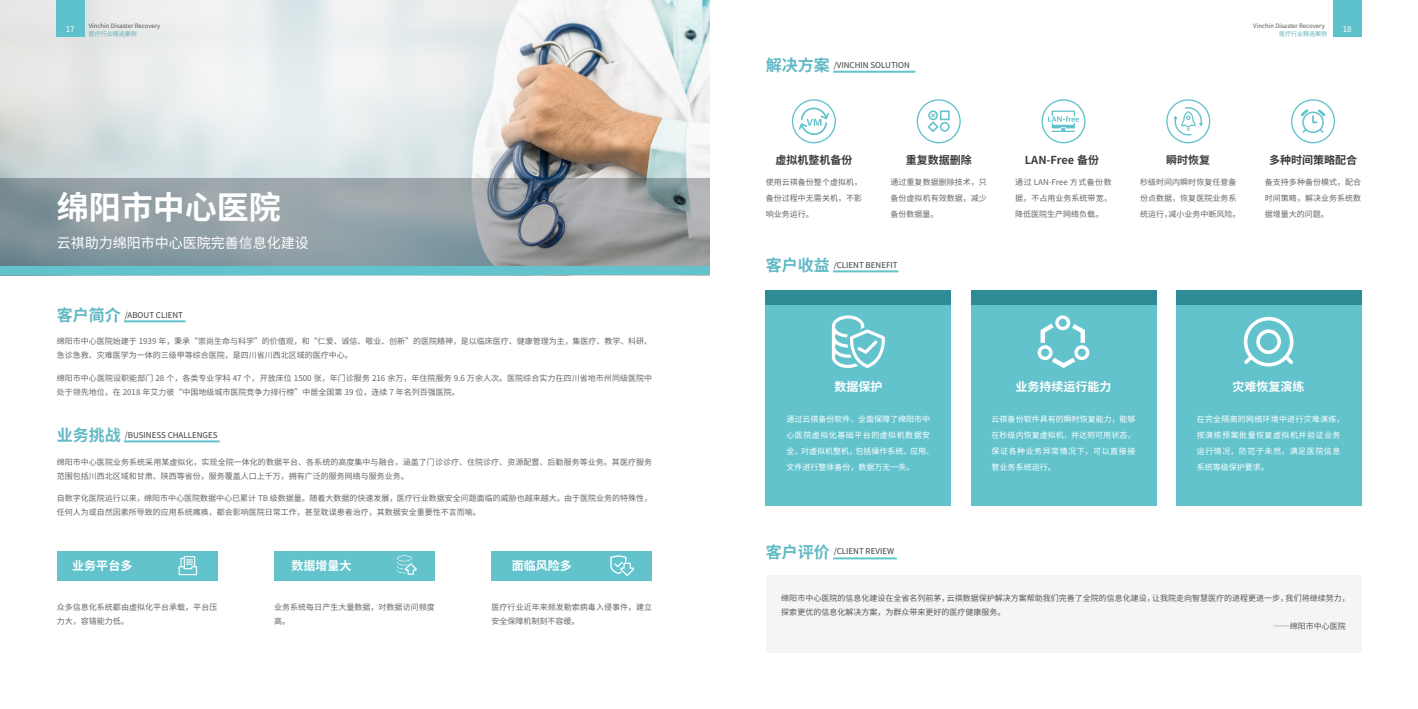
<style>
.page{position:relative;width:1418px;height:709px;background:#fff}
.page>*{position:absolute;margin:0;border:0;box-sizing:border-box;transform-origin:0 0}
.t1{font:700 32px "Source Han Sans CN";color:#fff}
.t2{font:14px "Source Han Sans CN";color:#fff}
.t3{font:700 12px "Source Han Sans CN";color:#fff}
.t4{font:700 11px "Source Han Sans CN";color:#3a3c3d}
.t5{font:8px/16px "Source Han Sans CN";color:#676666}
.t6{font:8px "Source Han Sans CN";color:#585757}
.t7{font:8px "Source Han Sans CN";color:#3a3c3d}
.t8{font:8px/16px "Source Han Sans CN";color:#fff}
.t9{font:8px/16px "Source Han Sans CN";letter-spacing:.03em;color:#fff;text-align:justify}
.t10{font:8px/16px "Source Han Sans CN";letter-spacing:.06em;color:#fff}
.t11{font:6px "Source Han Sans CN";color:#595757}
.t12{font:6px "Source Han Sans CN";color:#60b1ba}
.s1{font-weight:700;font-size:16px;color:#60b9c4}
</style>
<div class="page">
<div style="left:1332px;top:0;width:29px;height:37px;background:#5ec2cc"></div>
<img style="left:0;top:0;width:709px;height:178px">
<svg style="left:0;top:178px;width:709px;height:89px;background:#909ca2"></svg>
<div style="left:0;top:267px;width:709px;height:8px;background:#62c3cd"></div>
<div style="left:57px;top:550px;width:160px;height:30px;background:#62c3cd"></div>
<div style="left:274px;top:550px;width:161px;height:30px;background:#62c3cd"></div>
<div style="left:491px;top:550px;width:161px;height:30px;background:#62c3cd"></div>
<div style="left:765px;top:575px;width:596px;height:77px;background:#f5f5f5"></div>
<svg style="left:178px;top:556px;width:19px;height:19px"></svg>
<svg style="left:610px;top:555px;width:24px;height:21px"></svg>
<svg style="left:396px;top:554px;width:21px;height:21px"></svg>
<div style="left:765px;top:290px;width:186px;height:215px;background:#62c3cd"></div>
<div style="left:765px;top:290px;width:186px;height:14px;background:#2e8c96"></div>
<div style="left:970px;top:290px;width:186px;height:215px;background:#62c3cd"></div>
<div style="left:970px;top:290px;width:186px;height:14px;background:#2e8c96"></div>
<div style="left:1175px;top:290px;width:186px;height:215px;background:#62c3cd"></div>
<div style="left:1175px;top:290px;width:186px;height:14px;background:#2e8c96"></div>
<svg style="left:831px;top:315px;width:54px;height:53px"></svg>
<hr style="left:124px;top:440px;width:96px;height:2px;background:#62c3cd">
<div style="left:56px;top:0;width:28px;height:37px;background:#5ec2cc"></div>
<svg style="left:792px;top:99px;width:44px;height:44px"></svg>
<svg style="left:916px;top:99px;width:44px;height:44px"></svg>
<svg style="left:1041px;top:99px;width:44px;height:44px"></svg>
<svg style="left:1291px;top:99px;width:43px;height:44px"></svg>
<hr style="left:124px;top:320px;width:62px;height:2px;background:#62c3cd">
<hr style="left:833px;top:71px;width:82px;height:2px;background:#62c3cd">
<hr style="left:833px;top:270px;width:65px;height:2px;background:#62c3cd">
<hr style="left:833px;top:557px;width:63px;height:2px;background:#62c3cd">
<svg style="left:1166px;top:99px;width:44px;height:44px"></svg>
<svg style="left:1037px;top:315px;width:52px;height:53px"></svg>
<svg style="left:1243px;top:317px;width:50px;height:49px"></svg>
<p class="t9" style="left:66px;top:21px;width:10px">17</p>
<p class="t11" style="left:89px;top:23px;width:73px">Vinchin Disaster Recovery</p>
<p class="t12" style="left:89px;top:31px;width:49px">医疗行业精选案例</p>
<h1 class="t1" style="left:57px;top:189px;width:225px">绵阳市中心医院</h1>
<h2 class="t2" style="left:57px;top:235px;width:253px">云祺助力绵阳市中心医院完善信息化建设</h2>
<p class="t7" style="left:57px;top:310px;width:128px"><span class="s1">客户简介</span> /ABOUT CLIENT</p>
<p class="t5" style="left:57px;top:334px;width:597px;line-height:14px">绵阳市中心医院始建于 1939 年，秉承“崇尚生命与科学”的价值观，和“仁爱、诚信、敬业、创新”的医院精神，是以临床医疗、健康管理为主，集医疗、教学、科研、急诊急救、灾难医学为一体的三级甲等综合医院，是四川省川西北区域的医疗中心。</p>
<p class="t5" style="left:57px;top:371px;width:597px;line-height:14px">绵阳市中心医院设职能部门 28 个，各类专业学科 47 个，开放床位 1500 张，年门诊服务 216 余万，年住院服务 9.6 万余人次。医院综合实力在四川省地市州同级医院中处于领先地位，在 2018 年艾力彼“中国地级城市医院竞争力排行榜”中居全国第 39 位，连续 7 年名列百强医院。</p>
<p class="t7" style="left:57px;top:430px;width:162px"><span class="s1">业务挑战</span> /BUSINESS CHALLENGES</p>
<p class="t5" style="left:57px;top:455px;width:597px;line-height:14px">绵阳市中心医院业务系统采用某虚拟化，实现全院一体化的数据平台、各系统的高度集中与融合，涵盖了门诊诊疗、住院诊疗、资源配置、后勤服务等业务。其医疗服务范围包括川西北区域和甘肃、陕西等省份，服务覆盖人口上千万，拥有广泛的服务网络与服务业务。</p>
<p class="t5" style="left:57px;top:491px;width:597px;line-height:14px">自数字化医院运行以来，绵阳市中心医院数据中心已累计 TB 级数据量。随着大数据的快速发展，医疗行业数据安全问题面临的威胁也越来越大。由于医院业务的特殊性，任何人为或自然因素所导致的应用系统瘫痪，都会影响医院日常工作，甚至耽误患者治疗，其数据安全重要性不言而喻。</p>
<h3 class="t3" style="left:72px;top:559px;width:61px">业务平台多</h3>
<h3 class="t3" style="left:291px;top:559px;width:61px">数据增量大</h3>
<h3 class="t3" style="left:512px;top:559px;width:61px">面临风险多</h3>
<p class="t5" style="left:57px;top:600px;width:162px;line-height:14px">众多信息化系统都由虚拟化平台承载，平台压力大，容错能力低。</p>
<p class="t5" style="left:274px;top:600px;width:162px;line-height:14px">业务系统每日产生大量数据，对数据访问频度高。</p>
<p class="t5" style="left:491px;top:600px;width:162px;line-height:14px">医疗行业近年来频发勒索病毒入侵事件，建立安全保障机制刻不容缓。</p>
<p class="t7" style="left:765px;top:60px;width:146px"><span class="s1">解决方案</span> /VINCHIN SOLUTION</p>
<p class="t11" style="left:1253px;top:23px;width:73px">Vinchin Disaster Recovery</p>
<p class="t9" style="left:1342px;top:21px;width:10px">18</p>
<p class="t12" style="left:1279px;top:31px;width:49px">医疗行业精选案例</p>
<h3 class="t4" style="left:775px;top:154px;width:78px">虚拟机整机备份</h3>
<h3 class="t4" style="left:905px;top:154px;width:67px">重复数据删除</h3>
<h3 class="t4" style="left:1025px;top:154px;width:76px">LAN-Free 备份</h3>
<h3 class="t4" style="left:1166px;top:154px;width:45px">瞬时恢复</h3>
<h3 class="t4" style="left:1268px;top:154px;width:89px">多种时间策略配合</h3>
<p class="t5" style="left:765px;top:174px;width:98px;text-align:justify">使用云祺备份整个虚拟机，备份过程中无需关机，不影响业务运行。</p>
<p class="t5" style="left:890px;top:174px;width:98px;text-align:justify">通过重复数据删除技术，只备份虚拟机有效数据，减少备份数据量。</p>
<p class="t5" style="left:1015px;top:174px;width:98px;text-align:justify">通过 LAN-Free 方式备份数据，不占用业务系统带宽，降低医院生产网络负载。</p>
<p class="t5" style="left:1140px;top:174px;width:102px">秒级时间内瞬时恢复任意备份点数据，恢复医院业务系统运行，减小业务中断风险。</p>
<p class="t5" style="left:1264px;top:174px;width:98px;text-align:justify">备支持多种备份模式，配合时间策略，解决业务系统数据增量大的问题。</p>
<p class="t7" style="left:765px;top:261px;width:133px"><span class="s1">客户收益</span> /CLIENT BENEFIT</p>
<h3 class="t3" style="left:834px;top:380px;width:49px">数据保护</h3>
<h3 class="t3" style="left:1015px;top:380px;width:97px">业务持续运行能力</h3>
<h3 class="t3" style="left:1232px;top:380px;width:73px">灾难恢复演练</h3>
<p class="t8" style="left:786px;top:411px;width:149px">通过云祺备份软件，全面保障了绵阳市中心医院虚拟化基础平台的虚拟机数据安全，对虚拟机整机，包括操作系统、应用、文件进行整体备份，数据万无一失。</p>
<p class="t9" style="left:991px;top:411px;width:145px">云祺备份软件具有的瞬时恢复能力，能够在秒级内恢复虚拟机，并达到可用状态，保证各种业务异常情况下，可以直接接管业务系统运行。</p>
<p class="t10" style="left:1196px;top:411px;width:149px">在完全隔离的网络环境中进行灾难演练，按演练预案批量恢复虚拟机并验证业务运行情况，防范于未然，满足医院信息系统等级保护要求。</p>
<p class="t7" style="left:765px;top:547px;width:130px"><span class="s1">客户评价</span> /CLIENT REVIEW</p>
<p class="t6" style="left:781px;top:593px;width:570px">绵阳市中心医院的信息化建设在全省名列前茅，云祺数据保护解决方案帮助我们完善了全院的信息化建设，让我院走向智慧医疗的进程更进一步，我们将继续努力，</p>
<p class="t6" style="left:781px;top:607px;width:225px">探索更优的信息化解决方案，为群众带来更好的医疗健康服务。</p>
<p class="t6" style="left:1273px;top:621px;width:73px">——绵阳市中心医院</p>
</div>
